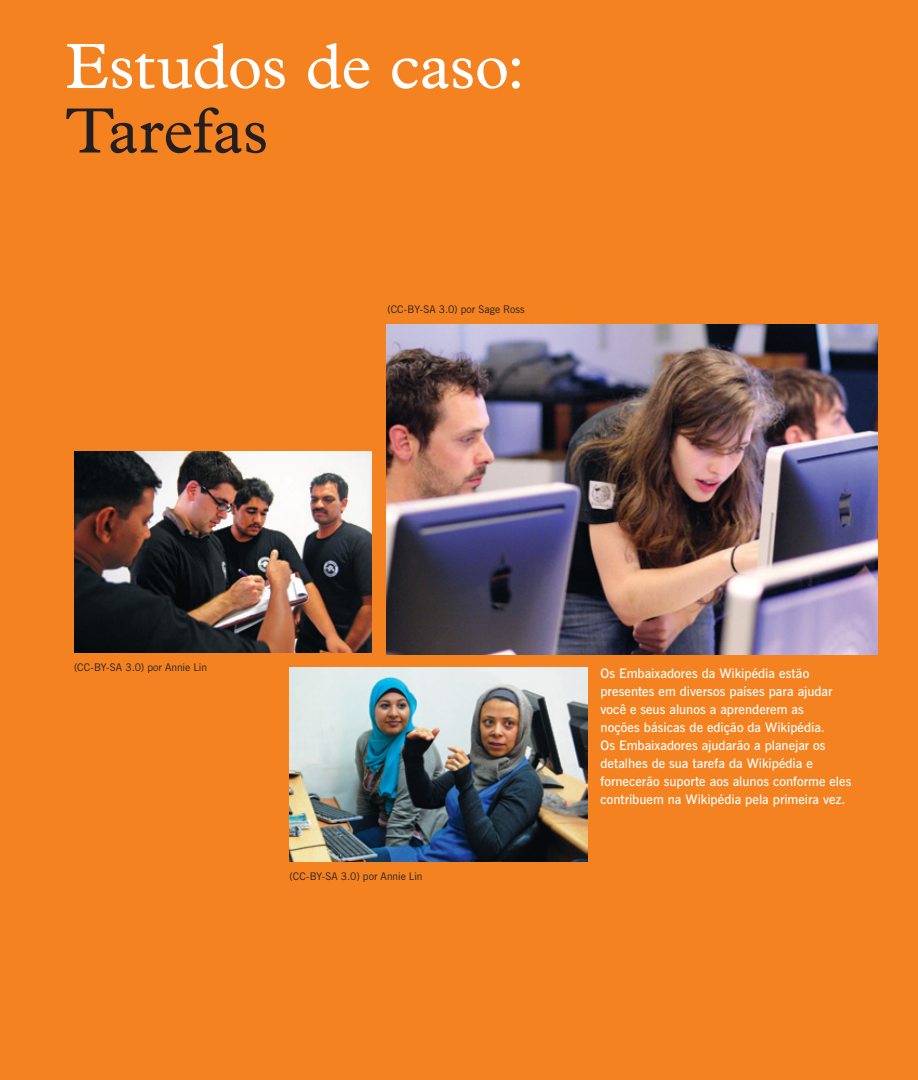
<style>
.page{position:relative;width:918px;height:1080px;background:#f58220}
.page>*{position:absolute;margin:0;border:0;box-sizing:border-box;transform-origin:0 0}
.t1{font:64.5px "Plantin MT Std";letter-spacing:-.01em;color:#fff}
.t2{font:64.5px "Plantin MT Std";letter-spacing:-.005em;color:#231f20}
.t3{font:600 13.2px/18px "News Gothic BT";color:#fff}
.t4{font:10.5px "News Gothic BT";letter-spacing:.005em;color:#231f20}
</style>
<div class="page">
<img style="left:290px;top:668px;width:297px;height:193px">
<img style="left:74px;top:452px;width:298px;height:201px">
<img style="left:387px;top:325px;width:491px;height:329px">
<h1 class="t1" style="left:65px;top:29px;width:461px">Estudos de caso:</h1>
<h1 class="t2" style="left:65px;top:94px;width:205px">Tarefas</h1>
<p class="t4" style="left:387px;top:303px;width:139px">(CC-BY-SA 3.0) por Sage Ross</p>
<p class="t4" style="left:74px;top:661px;width:134px">(CC-BY-SA 3.0) por Annie Lin</p>
<p class="t4" style="left:290px;top:870px;width:134px">(CC-BY-SA 3.0) por Annie Lin</p>
<p class="t3" style="left:600px;top:664px;width:253px">Os Embaixadores da Wikipédia estão presentes em diversos países para ajudar você e seus alunos a aprenderem as<br>noções básicas de edição da Wikipédia.<br>Os Embaixadores ajudarão a planejar os detalhes de sua tarefa da Wikipédia e fornecerão suporte aos alunos conforme eles contribuem na Wikipédia pela primeira vez.</p>
</div>
